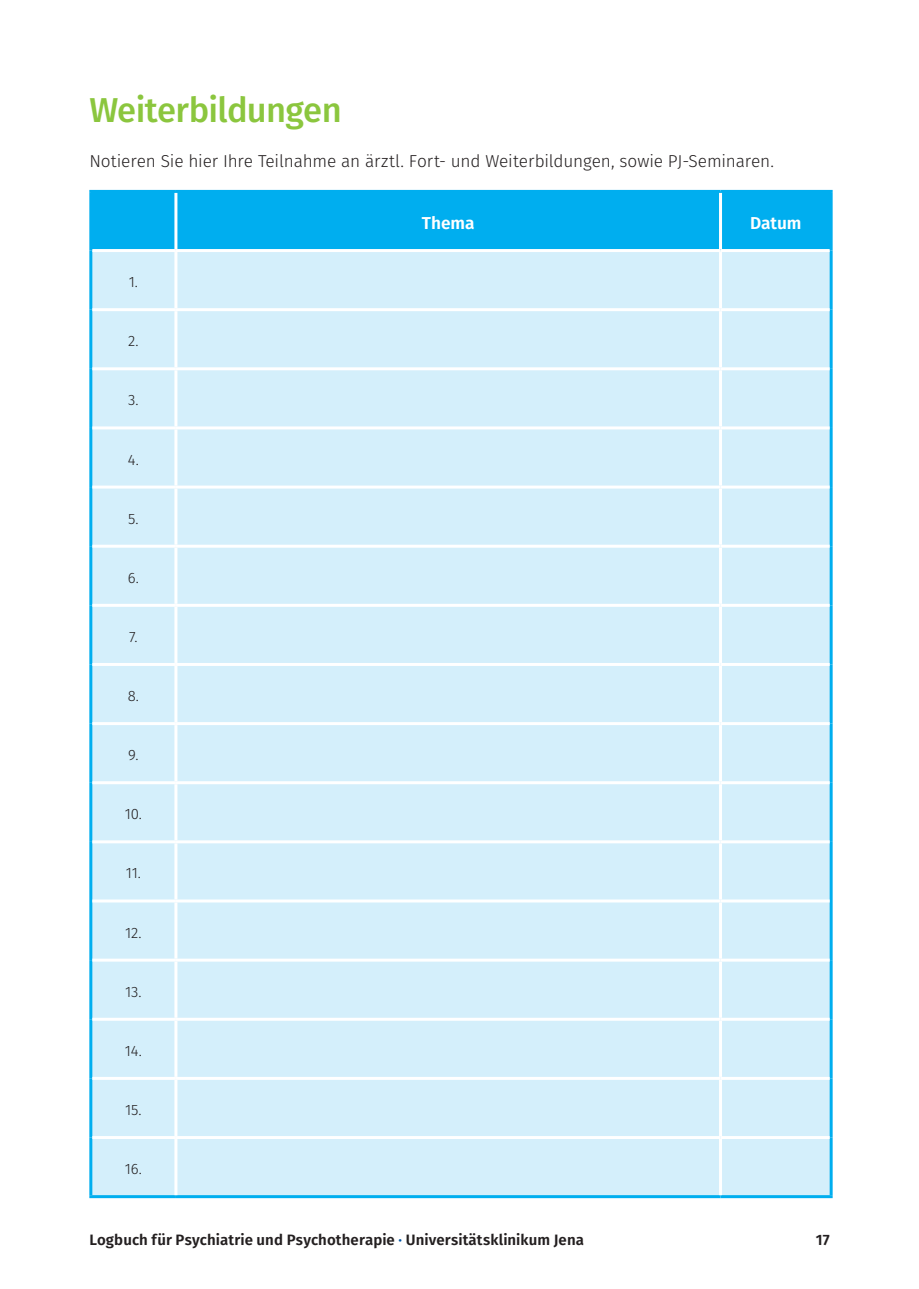
<style>
.page{position:relative;width:919px;height:1289px;background:#fff}
.page>*{position:absolute;margin:0;border:0;box-sizing:border-box;transform-origin:0 0}
.t1{font:500 34.5px "Fira Sans";letter-spacing:-.02em;color:#8bc63e}
.t2{font:300 17.25px "Fira Sans";letter-spacing:-.01em;color:#231f20}
.t3{font:600 17.25px "Fira Sans";color:#fff}
.t4{font:600 15px "Fira Sans";letter-spacing:.005em;color:#231f20}
.t5{font:300 15px "Fira Sans";letter-spacing:-.01em;color:#231f20}
.s1{color:#0154a6}
</style>
<div class="page">
<div style="left:92px;top:193px;width:737px;height:56px;background:#00aeef"></div>
<div style="left:92px;top:252px;width:737px;height:943px;background:#d4effb"></div>
<hr style="left:89px;top:190px;width:87px;height:3px;background:#00aeef">
<hr style="left:89px;top:193px;width:3px;height:57px;background:#00aeef">
<hr style="left:176px;top:190px;width:544px;height:3px;background:#00aeef">
<hr style="left:720px;top:190px;width:112px;height:3px;background:#00aeef">
<hr style="left:829px;top:193px;width:3px;height:57px;background:#00aeef">
<hr style="left:89px;top:250px;width:3px;height:60px;background:#00aeef">
<hr style="left:829px;top:250px;width:3px;height:60px;background:#00aeef">
<hr style="left:89px;top:310px;width:3px;height:59px;background:#00aeef">
<hr style="left:829px;top:310px;width:3px;height:59px;background:#00aeef">
<hr style="left:89px;top:369px;width:3px;height:59px;background:#00aeef">
<hr style="left:829px;top:369px;width:3px;height:59px;background:#00aeef">
<hr style="left:89px;top:428px;width:3px;height:59px;background:#00aeef">
<hr style="left:829px;top:428px;width:3px;height:59px;background:#00aeef">
<hr style="left:89px;top:487px;width:3px;height:59px;background:#00aeef">
<hr style="left:829px;top:487px;width:3px;height:59px;background:#00aeef">
<hr style="left:89px;top:546px;width:3px;height:59px;background:#00aeef">
<hr style="left:829px;top:546px;width:3px;height:59px;background:#00aeef">
<hr style="left:89px;top:605px;width:3px;height:59px;background:#00aeef">
<hr style="left:829px;top:605px;width:3px;height:59px;background:#00aeef">
<hr style="left:89px;top:664px;width:3px;height:59px;background:#00aeef">
<hr style="left:829px;top:664px;width:3px;height:59px;background:#00aeef">
<hr style="left:89px;top:723px;width:3px;height:59px;background:#00aeef">
<hr style="left:829px;top:723px;width:3px;height:59px;background:#00aeef">
<hr style="left:89px;top:782px;width:3px;height:59px;background:#00aeef">
<hr style="left:829px;top:782px;width:3px;height:59px;background:#00aeef">
<hr style="left:89px;top:841px;width:3px;height:60px;background:#00aeef">
<hr style="left:829px;top:841px;width:3px;height:60px;background:#00aeef">
<hr style="left:89px;top:901px;width:3px;height:59px;background:#00aeef">
<hr style="left:829px;top:901px;width:3px;height:59px;background:#00aeef">
<hr style="left:89px;top:960px;width:3px;height:59px;background:#00aeef">
<hr style="left:829px;top:960px;width:3px;height:59px;background:#00aeef">
<hr style="left:89px;top:1019px;width:3px;height:59px;background:#00aeef">
<hr style="left:829px;top:1019px;width:3px;height:59px;background:#00aeef">
<hr style="left:89px;top:1078px;width:3px;height:59px;background:#00aeef">
<hr style="left:829px;top:1078px;width:3px;height:59px;background:#00aeef">
<hr style="left:89px;top:1137px;width:3px;height:58px;background:#00aeef">
<hr style="left:829px;top:1137px;width:3px;height:58px;background:#00aeef">
<hr style="left:89px;top:1195px;width:87px;height:3px;background:#00aeef">
<hr style="left:176px;top:1195px;width:544px;height:3px;background:#00aeef">
<hr style="left:720px;top:1195px;width:112px;height:3px;background:#00aeef">
<hr style="left:174px;top:193px;width:3px;height:56px;background:#fff">
<hr style="left:719px;top:193px;width:3px;height:56px;background:#fff">
<hr style="left:174px;top:252px;width:3px;height:56px;background:#fff">
<hr style="left:719px;top:252px;width:3px;height:56px;background:#fff">
<hr style="left:92px;top:308px;width:84px;height:3px;background:#fff">
<hr style="left:176px;top:308px;width:544px;height:3px;background:#fff">
<hr style="left:174px;top:311px;width:3px;height:56px;background:#fff">
<hr style="left:720px;top:308px;width:109px;height:3px;background:#fff">
<hr style="left:719px;top:311px;width:3px;height:56px;background:#fff">
<hr style="left:92px;top:367px;width:84px;height:3px;background:#fff">
<hr style="left:176px;top:367px;width:544px;height:3px;background:#fff">
<hr style="left:174px;top:370px;width:3px;height:56px;background:#fff">
<hr style="left:720px;top:367px;width:109px;height:3px;background:#fff">
<hr style="left:719px;top:370px;width:3px;height:56px;background:#fff">
<hr style="left:92px;top:426px;width:84px;height:3px;background:#fff">
<hr style="left:176px;top:426px;width:544px;height:3px;background:#fff">
<hr style="left:174px;top:429px;width:3px;height:56px;background:#fff">
<hr style="left:720px;top:426px;width:109px;height:3px;background:#fff">
<hr style="left:719px;top:429px;width:3px;height:56px;background:#fff">
<hr style="left:92px;top:485px;width:84px;height:3px;background:#fff">
<hr style="left:176px;top:485px;width:544px;height:3px;background:#fff">
<hr style="left:174px;top:488px;width:3px;height:56px;background:#fff">
<hr style="left:720px;top:485px;width:109px;height:3px;background:#fff">
<hr style="left:719px;top:488px;width:3px;height:56px;background:#fff">
<hr style="left:92px;top:544px;width:84px;height:3px;background:#fff">
<hr style="left:176px;top:544px;width:544px;height:3px;background:#fff">
<hr style="left:174px;top:547px;width:3px;height:57px;background:#fff">
<hr style="left:720px;top:544px;width:109px;height:3px;background:#fff">
<hr style="left:719px;top:547px;width:3px;height:57px;background:#fff">
<hr style="left:92px;top:604px;width:84px;height:3px;background:#fff">
<hr style="left:176px;top:604px;width:544px;height:3px;background:#fff">
<hr style="left:174px;top:607px;width:3px;height:56px;background:#fff">
<hr style="left:720px;top:604px;width:109px;height:3px;background:#fff">
<hr style="left:719px;top:607px;width:3px;height:56px;background:#fff">
<hr style="left:92px;top:663px;width:84px;height:3px;background:#fff">
<hr style="left:176px;top:663px;width:544px;height:3px;background:#fff">
<hr style="left:174px;top:666px;width:3px;height:56px;background:#fff">
<hr style="left:720px;top:663px;width:109px;height:3px;background:#fff">
<hr style="left:719px;top:666px;width:3px;height:56px;background:#fff">
<hr style="left:92px;top:722px;width:84px;height:3px;background:#fff">
<hr style="left:176px;top:722px;width:544px;height:3px;background:#fff">
<hr style="left:174px;top:725px;width:3px;height:56px;background:#fff">
<hr style="left:720px;top:722px;width:109px;height:3px;background:#fff">
<hr style="left:719px;top:725px;width:3px;height:56px;background:#fff">
<hr style="left:92px;top:781px;width:84px;height:3px;background:#fff">
<hr style="left:176px;top:781px;width:544px;height:3px;background:#fff">
<hr style="left:174px;top:784px;width:3px;height:56px;background:#fff">
<hr style="left:720px;top:781px;width:109px;height:3px;background:#fff">
<hr style="left:719px;top:784px;width:3px;height:56px;background:#fff">
<hr style="left:92px;top:840px;width:84px;height:3px;background:#fff">
<hr style="left:176px;top:840px;width:544px;height:3px;background:#fff">
<hr style="left:174px;top:843px;width:3px;height:56px;background:#fff">
<hr style="left:720px;top:840px;width:109px;height:3px;background:#fff">
<hr style="left:719px;top:843px;width:3px;height:56px;background:#fff">
<hr style="left:92px;top:899px;width:84px;height:3px;background:#fff">
<hr style="left:176px;top:899px;width:544px;height:3px;background:#fff">
<hr style="left:174px;top:902px;width:3px;height:56px;background:#fff">
<hr style="left:720px;top:899px;width:109px;height:3px;background:#fff">
<hr style="left:719px;top:902px;width:3px;height:56px;background:#fff">
<hr style="left:92px;top:958px;width:84px;height:3px;background:#fff">
<hr style="left:176px;top:958px;width:544px;height:3px;background:#fff">
<hr style="left:174px;top:961px;width:3px;height:56px;background:#fff">
<hr style="left:720px;top:958px;width:109px;height:3px;background:#fff">
<hr style="left:719px;top:961px;width:3px;height:56px;background:#fff">
<hr style="left:92px;top:1017px;width:84px;height:3px;background:#fff">
<hr style="left:176px;top:1017px;width:544px;height:3px;background:#fff">
<hr style="left:174px;top:1020px;width:3px;height:56px;background:#fff">
<hr style="left:720px;top:1017px;width:109px;height:3px;background:#fff">
<hr style="left:719px;top:1020px;width:3px;height:56px;background:#fff">
<hr style="left:92px;top:1076px;width:84px;height:3px;background:#fff">
<hr style="left:176px;top:1076px;width:544px;height:3px;background:#fff">
<hr style="left:174px;top:1079px;width:3px;height:56px;background:#fff">
<hr style="left:720px;top:1076px;width:109px;height:3px;background:#fff">
<hr style="left:719px;top:1079px;width:3px;height:56px;background:#fff">
<hr style="left:92px;top:1135px;width:84px;height:3px;background:#fff">
<hr style="left:176px;top:1135px;width:544px;height:3px;background:#fff">
<hr style="left:174px;top:1138px;width:3px;height:57px;background:#fff">
<hr style="left:720px;top:1135px;width:109px;height:3px;background:#fff">
<hr style="left:719px;top:1138px;width:3px;height:57px;background:#fff">
<h1 class="t1" style="left:89px;top:82px;width:254px">Weiterbildungen</h1>
<p class="t2" style="left:89px;top:149px;width:684px">Notieren Sie hier Ihre Teilnahme an ärztl. Fort- und Weiterbildungen, sowie PJ-Seminaren.</p>
<p class="t5" style="left:129px;top:271px;width:9px">1.</p>
<p class="t5" style="left:128px;top:330px;width:10px">2.</p>
<p class="t5" style="left:128px;top:389px;width:10px">3.</p>
<p class="t5" style="left:128px;top:448px;width:11px">4.</p>
<p class="t5" style="left:128px;top:508px;width:10px">5.</p>
<p class="t5" style="left:128px;top:567px;width:11px">6.</p>
<p class="t5" style="left:129px;top:626px;width:8px">7.</p>
<p class="t5" style="left:128px;top:685px;width:11px">8.</p>
<p class="t5" style="left:128px;top:744px;width:10px">9.</p>
<p class="t5" style="left:125px;top:803px;width:17px">10.</p>
<p class="t5" style="left:126px;top:862px;width:15px">11.</p>
<p class="t5" style="left:125px;top:921px;width:16px">12.</p>
<p class="t5" style="left:125px;top:980px;width:16px">13.</p>
<p class="t5" style="left:125px;top:1039px;width:17px">14.</p>
<p class="t5" style="left:125px;top:1099px;width:16px">15.</p>
<p class="t5" style="left:125px;top:1158px;width:17px">16.</p>
<p class="t3" style="left:422px;top:209px;width:54px">Thema</p>
<p class="t3" style="left:750px;top:209px;width:53px">Datum</p>
<p class="t4" style="left:89px;top:1227px;width:496px">Logbuch für Psychiatrie und Psychotherapie <span class="s1">·</span> Universitätsklinikum Jena</p>
<p class="t4" style="left:815px;top:1227px;width:15px">17</p>
</div>
